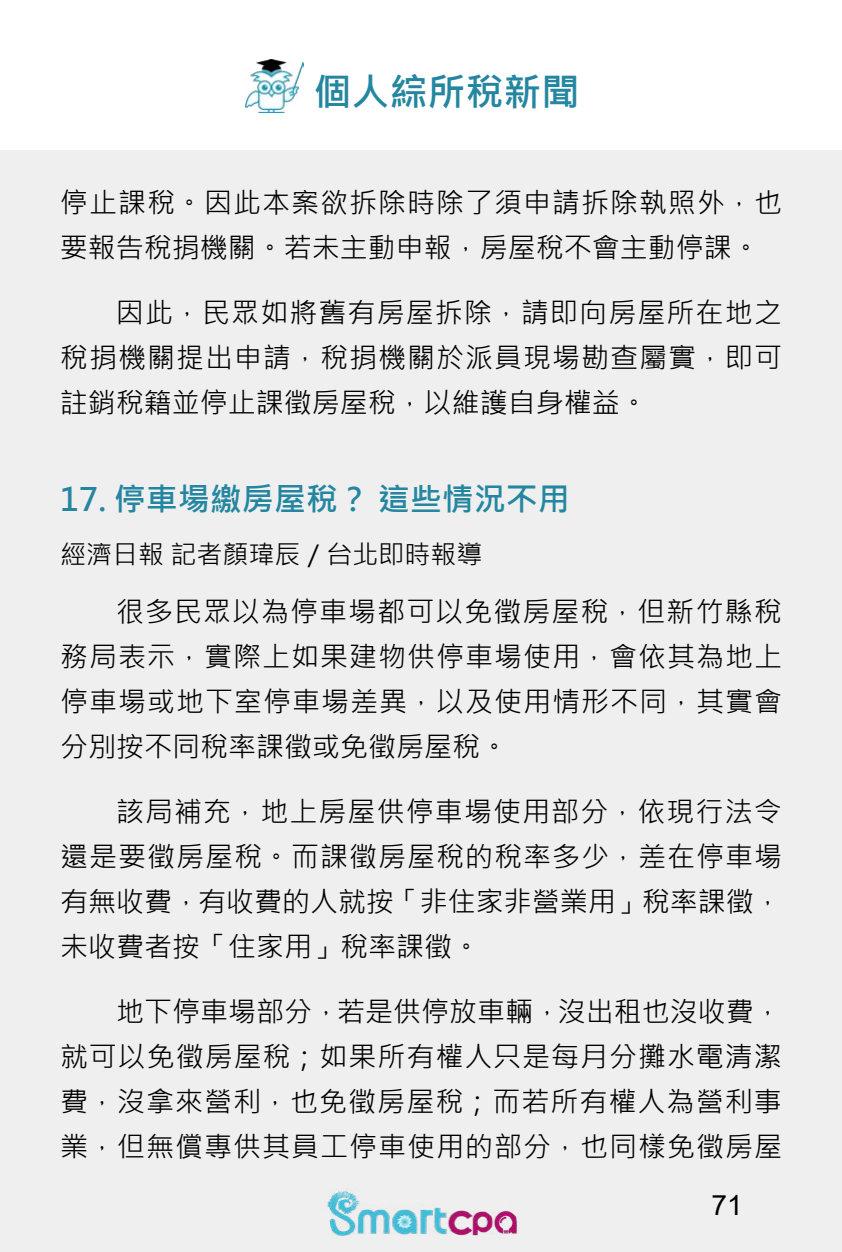
<style>
.page{position:relative;width:842px;height:1252px;background:#fff}
.page>*{position:absolute;margin:0;border:0;box-sizing:border-box;transform-origin:0 0}
.t1{font:700 38px "Microsoft Jheng Hei";color:#2486a0}
.t2{font:700 32px "Microsoft Jheng Hei";color:#2486a0}
.t3{font:28px/45px "Microsoft Jheng Hei";letter-spacing:.035em;color:#000;text-align:justify}
.t4{font:28px "Arial";color:#000}
.t5{font:26px "Microsoft Jheng Hei";color:#000}
</style>
<div class="page">
<div style="left:0;top:150px;width:842px;height:1102px;background:#efefef"></div>
<img style="left:327px;top:1190px;width:190px;height:46px">
<img style="left:246px;top:60px;width:57px;height:52px">
<h1 class="t1" style="left:314px;top:68px;width:267px">個人綜所稅新聞</h1>
<p class="t3" style="left:60px;top:180px;width:724px">停止課稅。因此本案欲拆除時除了須申請拆除執照外，也要報告稅捐機關。若未主動申報，房屋稅不會主動停課。</p>
<p class="t3" style="left:60px;top:290px;width:724px;text-indent:56px">因此，民眾如將舊有房屋拆除，請即向房屋所在地之稅捐機關提出申請，稅捐機關於派員現場勘查屬實，即可註銷稅籍並停止課徵房屋稅，以維護自身權益。</p>
<p class="t2" style="left:60px;top:480px;width:511px">17. 停車場繳房屋稅？ 這些情況不用</p>
<p class="t5" style="left:60px;top:538px;width:424px">經濟日報 記者顏瑋辰／台北即時報導</p>
<p class="t3" style="left:60px;top:589px;width:724px;text-indent:56px">很多民眾以為停車場都可以免徵房屋稅，但新竹縣稅務局表示，實際上如果建物供停車場使用，會依其為地上停車場或地下室停車場差異，以及使用情形不同，其實會分別按不同稅率課徵或免徵房屋稅。</p>
<p class="t3" style="left:60px;top:789px;width:724px;text-indent:56px">該局補充，地上房屋供停車場使用部分，依現行法令還是要徵房屋稅。而課徵房屋稅的稅率多少，差在停車場有無收費，有收費的人就按「非住家非營業用」稅率課徵，未收費者按「住家用」稅率課徵。</p>
<p class="t3" style="left:60px;top:989px;width:724px;text-indent:56px">地下停車場部分，若是供停放車輛，沒出租也沒收費，就可以免徵房屋稅；如果所有權人只是每月分攤水電清潔費，沒拿來營利，也免徵房屋稅；而若所有權人為營利事業，但無償專供其員工停車使用的部分，也同樣免徵房屋</p>
<p class="t4" style="left:712px;top:1186px;width:33px">71</p>
</div>
